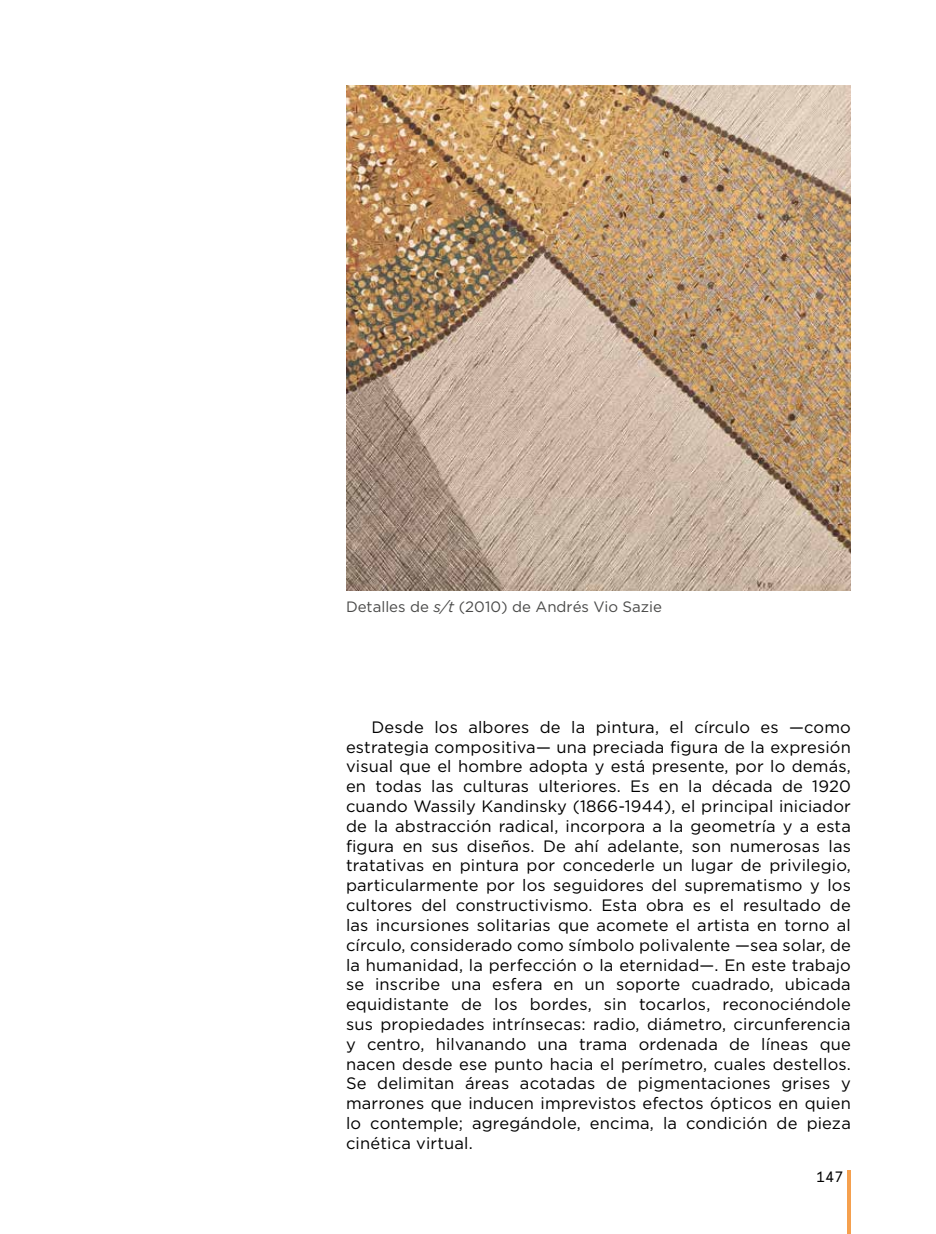
<style>
.page{position:relative;width:936px;height:1234px;background:#fff}
.page>*{position:absolute;margin:0;border:0;box-sizing:border-box;transform-origin:0 0}
.t1{font:16.5px/19.8px "Gotham Pro";letter-spacing:.01em;color:#000;text-align:justify}
.t2{font:15px "Gotham Pro";color:#4a4a49}
.t3{font:15px "Apercu Mono Pro";color:#000}
.s1{font-style:italic}
</style>
<div class="page">
<hr style="left:847px;top:1169px;width:3px;height:64px;background:#f5a04e">
<img style="left:346px;top:85px;width:504px;height:505px">
<p class="t2" style="left:346px;top:598px;width:317px">Detalles de <span class="s1">s/t</span> (2010) de Andrés Vio Sazie</p>
<p class="t1" style="left:346px;top:716px;width:506px;text-indent:26px">Desde los albores de la pintura, el círculo es —como estrategia compositiva— una preciada figura de la expresión visual que el hombre adopta y está presente, por lo demás, en todas las culturas ulteriores. Es en la década de 1920 cuando Wassily Kandinsky (1866-1944), el principal iniciador de la abstracción radical, incorpora a la geometría y a esta figura en sus diseños. De ahí adelante, son numerosas las tratativas en pintura por concederle un lugar de privilegio, particularmente por los seguidores del suprematismo y los cultores del constructivismo. Esta obra es el resultado de las incursiones solitarias que acomete el artista en torno al círculo, considerado como símbolo polivalente —sea solar, de la humanidad, la perfección o la eternidad—. En este trabajo se inscribe una esfera en un soporte cuadrado, ubicada equidistante de los bordes, sin tocarlos, reconociéndole sus propiedades intrínsecas: radio, diámetro, circunferencia y centro, hilvanando una trama ordenada de líneas que nacen desde ese punto hacia el perímetro, cuales destellos.<br>Se delimitan áreas acotadas de pigmentaciones grises y marrones que inducen imprevistos efectos ópticos en quien lo contemple; agregándole, encima, la condición de pieza cinética virtual.</p>
<p class="t3" style="left:815px;top:1164px;width:29px">147</p>
</div>
